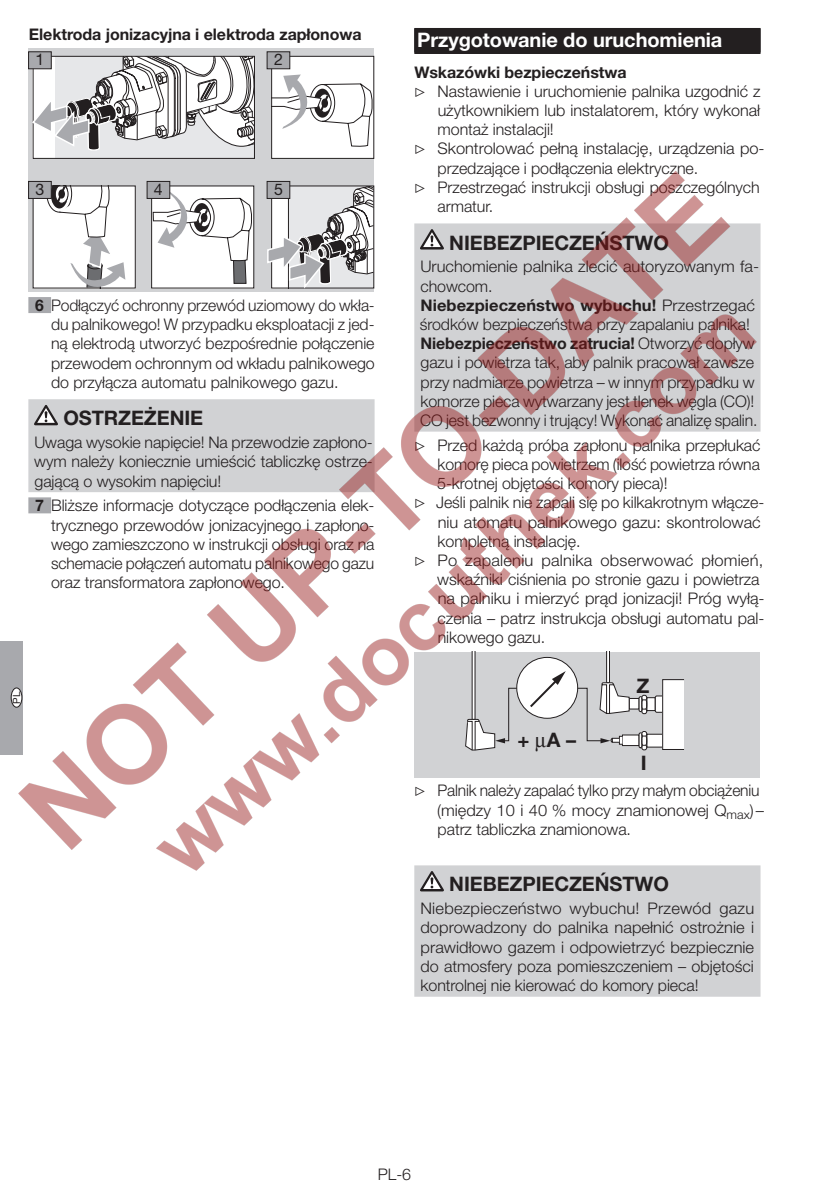
<style>
.page{position:relative;width:840px;height:1191px;background:#fff}
.page>*{position:absolute;margin:0;border:0;box-sizing:border-box;transform-origin:0 0}
.t1{font:700 20px "Helvetica Neue LT Pro";letter-spacing:-.005em;color:#231f20}
.t2{font:700 20px "Helvetica Neue LT Pro";letter-spacing:-.005em;color:#fff}
.t3{font:700 20px "Helvetica Neue";color:#231f20}
.t4{font:300 16px/19.2px "Helvetica Neue LT Pro";letter-spacing:-.005em;color:#231f20;text-align:justify}
.t5{font:700 16px "Helvetica Neue LT Pro";letter-spacing:-.005em;color:#231f20}
.t6{font:300 16px "Helvetica Neue LT Pro";letter-spacing:.015em;color:#231f20}
.t7{font:16px "Helvetica Neue LT Pro";color:#231f20}
.t8{font:10px "Helvetica Neue LT Pro";color:#231f20}
.s1{font-weight:700}
.s2{font-family:"Lucida Sans Unicode";font-weight:400}
</style>
<div class="page">
<img style="left:0;top:28px;width:761px;height:969px">
<svg style="left:465px;top:652px;width:218px;height:99px"></svg>
<p class="t5" style="left:29px;top:24px;width:334px">Elektroda jonizacyjna i elektroda zapłonowa</p>
<p class="t7" style="left:35px;top:50px;width:10px">1</p>
<p class="t7" style="left:274px;top:50px;width:10px">2</p>
<p class="t7" style="left:35px;top:180px;width:10px">3</p>
<p class="t7" style="left:154px;top:180px;width:10px">4</p>
<p class="t7" style="left:274px;top:180px;width:10px">5</p>
<p class="t4" style="left:51px;top:295px;width:325px;text-indent:-16px"><span class="s1">6</span> Podłączyć ochronny przewód uziomowy do wkła&shy;du palnikowego! W przypadku eksploatacji z jed&shy;ną elektrodą utworzyć bezpośrednie połączenie przewodem ochronnym od wkładu palnikowego do przyłącza automatu palnikowego gazu.</p>
<p class="t1" style="left:63px;top:406px;width:141px">OSTRZEŻENIE</p>
<p class="t4" style="left:34px;top:432px;width:340px">Uwaga wysokie napięcie! Na przewodzie zapłono&shy;wym należy koniecznie umieścić tabliczkę ostrze&shy;gającą o wysokim napięciu!</p>
<p class="t4" style="left:51px;top:496px;width:325px;text-indent:-16px"><span class="s1">7</span> Bliższe informacje dotyczące podłączenia elek&shy;trycznego przewodów jonizacyjnego i zapłono&shy;wego zamieszczono w instrukcji obsługi oraz na schemacie połączeń automatu palnikowego gazu oraz transformatora zapłonowego.</p>
<p class="t8" style="left:11px;top:703px;width:14px;rotate:-90deg">PL</p>
<p class="t2" style="left:417px;top:27px;width:306px">Przygotowanie do uruchomienia</p>
<p class="t5" style="left:414px;top:62px;width:214px">Wskazówki bezpieczeństwa</p>
<p class="t4" style="left:413px;top:81px;width:348px"><span class="s2">▷</span> Nastawienie i uruchomienie palnika uzgodnić z</p>
<p class="t4" style="left:437px;top:100px;width:324px">użytkownikiem lub instalatorem, który wykonał</p>
<p class="t4" style="left:437px;top:120px;width:117px">montaż instalacji!</p>
<p class="t4" style="left:413px;top:139px;width:352px"><span class="s2">▷</span> Skontrolować pełną instalację, urządzenia po-</p>
<p class="t4" style="left:437px;top:158px;width:262px">przedzające i podłączenia elektryczne.</p>
<p class="t4" style="left:413px;top:177px;width:347px"><span class="s2">▷</span> Przestrzegać instrukcji obsługi poszczególnych</p>
<p class="t4" style="left:437px;top:196px;width:57px">armatur.</p>
<p class="t1" style="left:449px;top:230px;width:221px">NIEBEZPIECZEŃSTWO</p>
<p class="t4" style="left:419px;top:257px;width:340px;text-align:left">Uruchomienie palnika zlecić autoryzowanym fa&shy;chowcom.<br><span class="s1">Niebezpieczeństwo wybuchu!</span> Przestrzegać środków bezpieczeństwa przy zapalaniu palnika!<br><span class="s1">Niebezpieczeństwo zatrucia!</span> Otworzyć dopływ gazu i powietrza tak, aby palnik pracował zawsze przy nadmiarze powietrza – w innym przypadku w komorze pieca wytwarzany jest tlenek węgla (CO)!<br>CO jest bezwonny i trujący! Wykonać analizę spalin.</p>
<p class="t4" style="left:413px;top:435px;width:348px"><span class="s2">▷</span> Przed każdą próba zapłonu palnika przepłukać</p>
<p class="t4" style="left:437px;top:454px;width:323px">komorę pieca powietrzem (ilość powietrza równa</p>
<p class="t4" style="left:437px;top:473px;width:232px">5-krotnej objętości komory pieca)!</p>
<p class="t4" style="left:413px;top:493px;width:352px"><span class="s2">▷</span> Jeśli palnik nie zapali się po kilkakrotnym włącze-</p>
<p class="t4" style="left:437px;top:512px;width:324px">niu atomatu palnikowego gazu: skontrolować</p>
<p class="t4" style="left:437px;top:531px;width:144px">kompletną instalację.</p>
<p class="t6" style="left:413px;top:550px;width:351px"><span class="s2">▷</span> Po zapaleniu palnika obserwować płomień,</p>
<p class="t4" style="left:437px;top:569px;width:324px">wskaźniki ciśnienia po stronie gazu i powietrza</p>
<p class="t4" style="left:437px;top:589px;width:328px">na palniku i mierzyć prąd jonizacji! Próg wyłą-</p>
<p class="t4" style="left:437px;top:608px;width:328px">czenia – patrz instrukcja obsługi automatu pal-</p>
<p class="t4" style="left:437px;top:627px;width:109px">nikowego gazu.</p>
<p class="t3" style="left:517px;top:727px;width:60px">+ A –</p>
<p class="t3" style="left:636px;top:673px;width:14px">Z</p>
<p class="t3" style="left:640px;top:750px;width:7px">I</p>
<p class="t4" style="left:437px;top:781px;width:328px;text-align:left;text-indent:-23px"><span class="s2">▷</span> Palnik należy zapalać tylko przy małym obciążeniu (między 10 i 40 % mocy znamionowej Q<sub>max</sub>)– patrz tabliczka znamionowa.</p>
<p class="t1" style="left:449px;top:872px;width:221px">NIEBEZPIECZEŃSTWO</p>
<p class="t4" style="left:420px;top:898px;width:335px">Niebezpieczeństwo wybuchu! Przewód gazu doprowadzony do palnika napełnić ostrożnie i prawidłowo gazem i odpowietrzyć bezpiecznie do atmosfery poza pomieszczeniem – objętości kontrolnej nie kierować do komory pieca!</p>
<p class="t4" style="left:377px;top:1164px;width:35px">PL-6</p>
</div>
